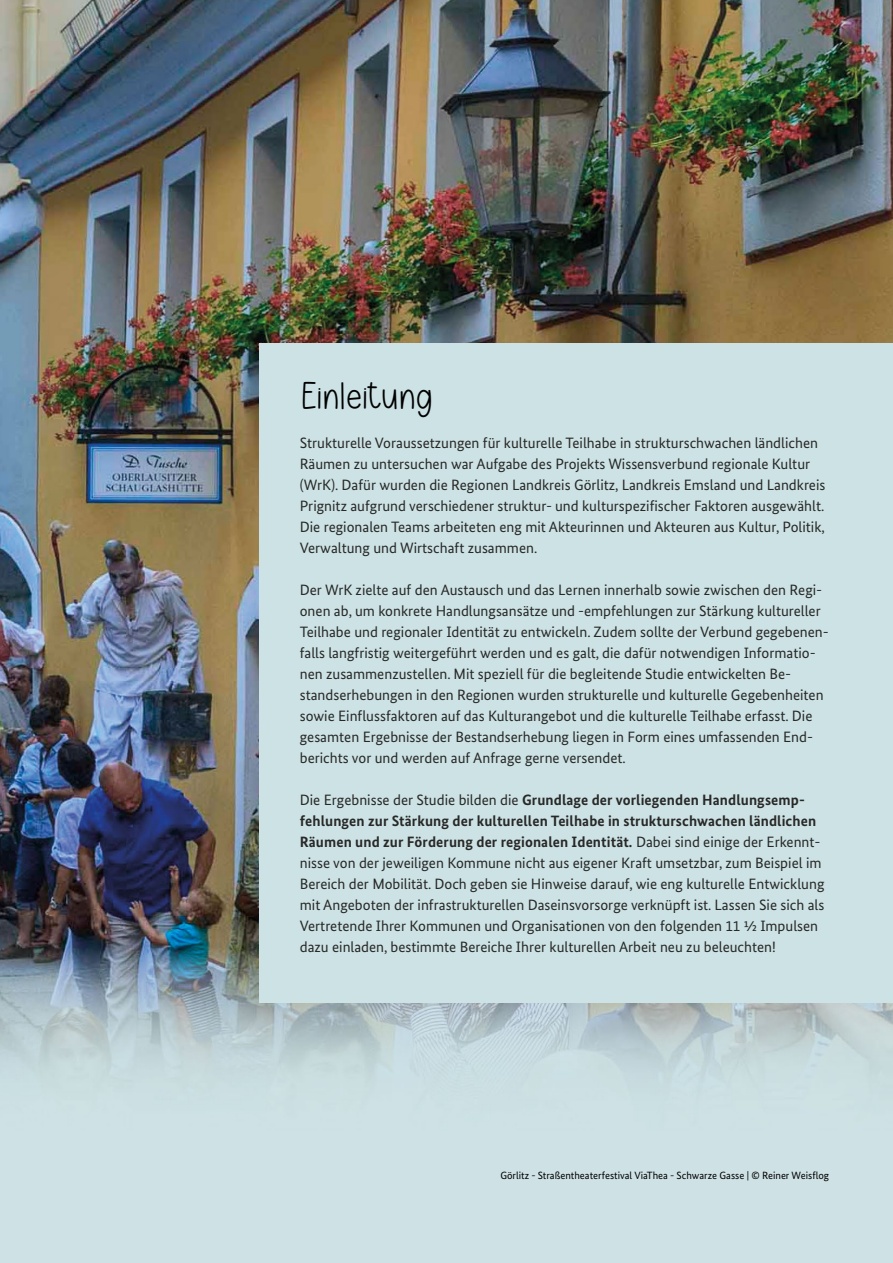
<style>
.page{position:relative;width:893px;height:1263px;background:#fff}
.page>*{position:absolute;margin:0;border:0;box-sizing:border-box;transform-origin:0 0}
.Überschrift_Grußwort_und_Einleitung{font:39px "Simple Handmade";color:#000}
.Fließtext{font:15px/21px "Bundes Sans";color:#282827}
.t1{font:10.5px "Bundes Sans";color:#000}
.s1{font-weight:700}
</style>
<div class="page">
<img style="left:0;top:0;width:893px;height:1263px">
<div style="left:259px;top:343px;width:634px;height:659px;background:#cce2e4"></div>
<h1 class="Überschrift_Grußwort_und_Einleitung" style="left:301px;top:375px;width:134px">Einleitung</h1>
<p class="Fließtext" style="left:300px;top:432px;width:527px">Strukturelle Voraussetzungen für kulturelle Teilhabe in strukturschwachen ländlichen Räumen zu untersuchen war Aufgabe des Projekts Wissensverbund regionale Kultur (WrK). Dafür wurden die Regionen Landkreis Görlitz, Landkreis Emsland und Landkreis Prignitz aufgrund verschiedener struktur- und kulturspezifischer Faktoren ausgewählt.<br>Die regionalen Teams arbeiteten eng mit Akteurinnen und Akteuren aus Kultur, Politik, Verwaltung und Wirtschaft zusammen.</p>
<p class="Fließtext" style="left:300px;top:579px;width:530px">Der WrK zielte auf den Austausch und das Lernen innerhalb sowie zwischen den Regi&shy;onen ab, um konkrete Handlungsansätze und -empfehlungen zur Stärkung kultureller Teilhabe und regionaler Identität zu entwickeln. Zudem sollte der Verbund gegebenen&shy;falls langfristig weitergeführt werden und es galt, die dafür notwendigen Informatio&shy;nen zusammenzustellen. Mit speziell für die begleitende Studie entwickelten Be&shy;standserhebungen in den Regionen wurden strukturelle und kulturelle Gegebenheiten sowie Einflussfaktoren auf das Kulturangebot und die kulturelle Teilhabe erfasst. Die gesamten Ergebnisse der Bestandserhebung liegen in Form eines umfassenden End&shy;berichts vor und werden auf Anfrage gerne versendet.</p>
<p class="Fließtext" style="left:300px;top:789px;width:526px">Die Ergebnisse der Studie bilden die <span class="s1">Grundlage der vorliegenden Handlungsemp&shy;fehlungen zur Stärkung der kulturellen Teilhabe in strukturschwachen ländlichen Räumen und zur Förderung der regionalen Identität.</span> Dabei sind einige der Erkennt&shy;nisse von der jeweiligen Kommune nicht aus eigener Kraft umsetzbar, zum Beispiel im Bereich der Mobilität. Doch geben sie Hinweise darauf, wie eng kulturelle Entwicklung mit Angeboten der infrastrukturellen Daseinsvorsorge verknüpft ist. Lassen Sie sich als Vertretende Ihrer Kommunen und Organisationen von den folgenden 11 ½ Impulsen dazu einladen, bestimmte Bereiche Ihrer kulturellen Arbeit neu zu beleuchten!</p>
<p class="t1" style="left:500px;top:1169px;width:330px">Görlitz - Straßentheaterfestival ViaThea - Schwarze Gasse | © Reiner Weisflog</p>
</div>
